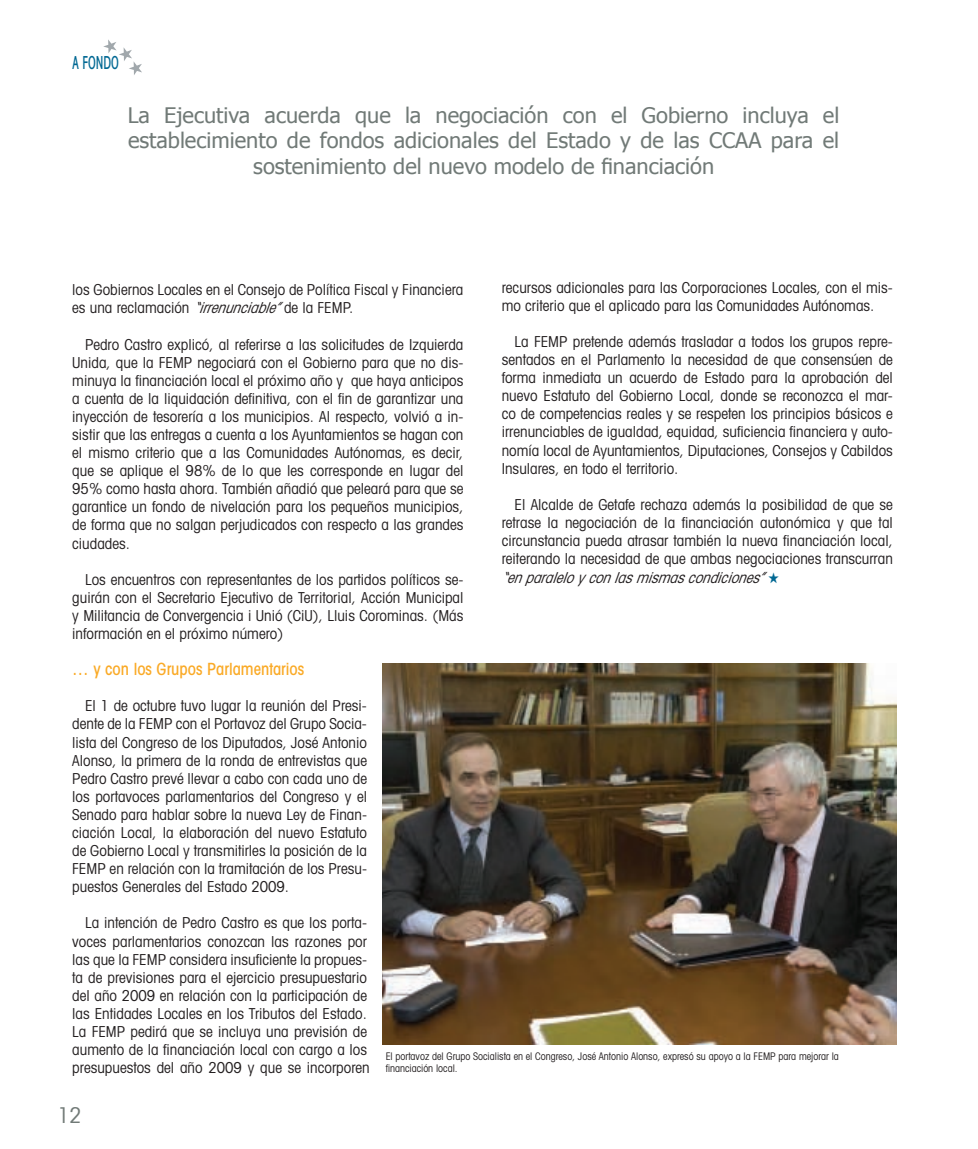
<style>
.page{position:relative;width:978px;height:1149px;background:#fff}
.page>*{position:absolute;margin:0;border:0;box-sizing:border-box;transform-origin:0 0}
.t1{font:condensed 21.75px "Avant Garde";color:#717a77}
.t2{font:21.3px/25.7px "Tahoma";color:#717a77;text-align:center}
.t3{font:500 condensed 17.85px "Avant Garde";color:#006893;scale:.7 1}
.t4{font:500 condensed 16.8px "Avant Garde";color:#faaa27}
.t5{font:condensed 15.15px/18px "Avant Garde";color:#231f20;text-align:justify}
.t6{font:condensed 10.5px/12px "Avant Garde";color:#231f20;scale:.95 1}
.s1{font-style:italic}
.s2{color:#006893}
</style>
<div class="page">
<img style="left:383px;top:663px;width:514px;height:381px">
<svg style="left:103px;top:39px;width:39px;height:36px"></svg>
<p class="t3" style="left:73px;top:51px;width:67px">A FONDO</p>
<p class="t2" style="left:128px;top:101px;width:713px">La Ejecutiva acuerda que la negociación con el Gobierno incluya el establecimiento de fondos adicionales del Estado y de las CCAA para el sostenimiento del nuevo modelo de financiación</p>
<p class="t5" style="left:502px;top:278px;width:393px">recursos adicionales para las Corporaciones Locales, con el mis&shy;mo criterio que el aplicado para las Comunidades Autónomas.</p>
<p class="t5" style="left:502px;top:332px;width:393px;text-indent:13px">La FEMP pretende además trasladar a todos los grupos repre&shy;sentados en el Parlamento la necesidad de que consensúen de forma inmediata un acuerdo de Estado para la aprobación del nuevo Estatuto del Gobierno Local, donde se reconozca el mar&shy;co de competencias reales y se respeten los principios básicos e irrenunciables de igualdad, equidad, suficiencia financiera y auto&shy;nomía local de Ayuntamientos, Diputaciones, Consejos y Cabildos Insulares, en todo el territorio.</p>
<p class="t5" style="left:502px;top:494px;width:393px;text-indent:13px">El Alcalde de Getafe rechaza además la posibilidad de que se retrase la negociación de la financiación autonómica y que tal circunstancia pueda atrasar también la nueva financiación local, reiterando la necesidad de que ambas negociaciones transcurran <span class="s1">“enparaleloy conlasmismascondiciones”</span> <span class="s2">★</span></p>
<p class="t5" style="left:72px;top:280px;width:393px">los Gobiernos Locales en el Consejo de Política Fiscal y Financiera es una reclamación <span class="s1">“irrenunciable”</span>de la FEMP.</p>
<p class="t5" style="left:72px;top:334px;width:393px;text-indent:13px">Pedro Castro explicó, al referirse a las solicitudes de Izquierda Unida, que la FEMP negociará con el Gobierno para que no dis&shy;minuya la financiación local el próximo año y que haya anticipos a cuenta de la liquidación definitiva, con el fin de garantizar una inyección de tesorería a los municipios. Al respecto, volvió a in&shy;sistir que las entregas a cuenta a los Ayuntamientos se hagan con el mismo criterio que a las Comunidades Autónomas, es decir, que se aplique el 98% de lo que les corresponde en lugar del 95% como hasta ahora. También añadió que peleará para que se garantice un fondo de nivelación para los pequeños municipios, de forma que no salgan perjudicados con respecto a las grandes ciudades.</p>
<p class="t5" style="left:72px;top:569px;width:393px;text-indent:13px">Los encuentros con representantes de los partidos políticos se&shy;guirán con el Secretario Ejecutivo de Territorial, Acción Municipal y Militancia de Convergencia i Unió (CiU), Lluis Corominas. (Más información en el próximo número)</p>
<p class="t4" style="left:72px;top:658px;width:233px">… y con los Grupos Parlamentarios</p>
<p class="t5" style="left:72px;top:696px;width:296px;text-indent:13px">El 1 de octubre tuvo lugar la reunión del Presi&shy;dente de la FEMP con el Portavoz del Grupo Socia&shy;lista del Congreso de los Diputados, José Antonio Alonso, la primera de la ronda de entrevistas que Pedro Castro prevé llevar a cabo con cada uno de los portavoces parlamentarios del Congreso y el Senado para hablar sobre la nueva Ley de Finan&shy;ciación Local, la elaboración del nuevo Estatuto de Gobierno Local y transmitirles la posición de la FEMP en relación con la tramitación de los Presu&shy;puestos Generales del Estado 2009.</p>
<p class="t5" style="left:72px;top:913px;width:299px;text-align:left;text-indent:13px">La intención de Pedro Castro es que los porta&shy;voces parlamentarios conozcan las razones por las que la FEMP considera insuficiente la propues&shy;ta de previsiones para el ejercicio presupuestario del año 2009 en relación con la participación de las Entidades Locales en los Tributos del Estado.<br>La FEMP pedirá que se incluya una previsión de aumento de la financiación local con cargo a los presupuestos del año 2009 y que se incorporen</p>
<p class="t6" style="left:386px;top:1049px;width:479px">El portavoz del Grupo Socialista en el Congreso, José Antonio Alonso, expresó su apoyo a la FEMP para mejorar la financiación local.</p>
<p class="t1" style="left:57px;top:1101px;width:26px">12</p>
</div>
